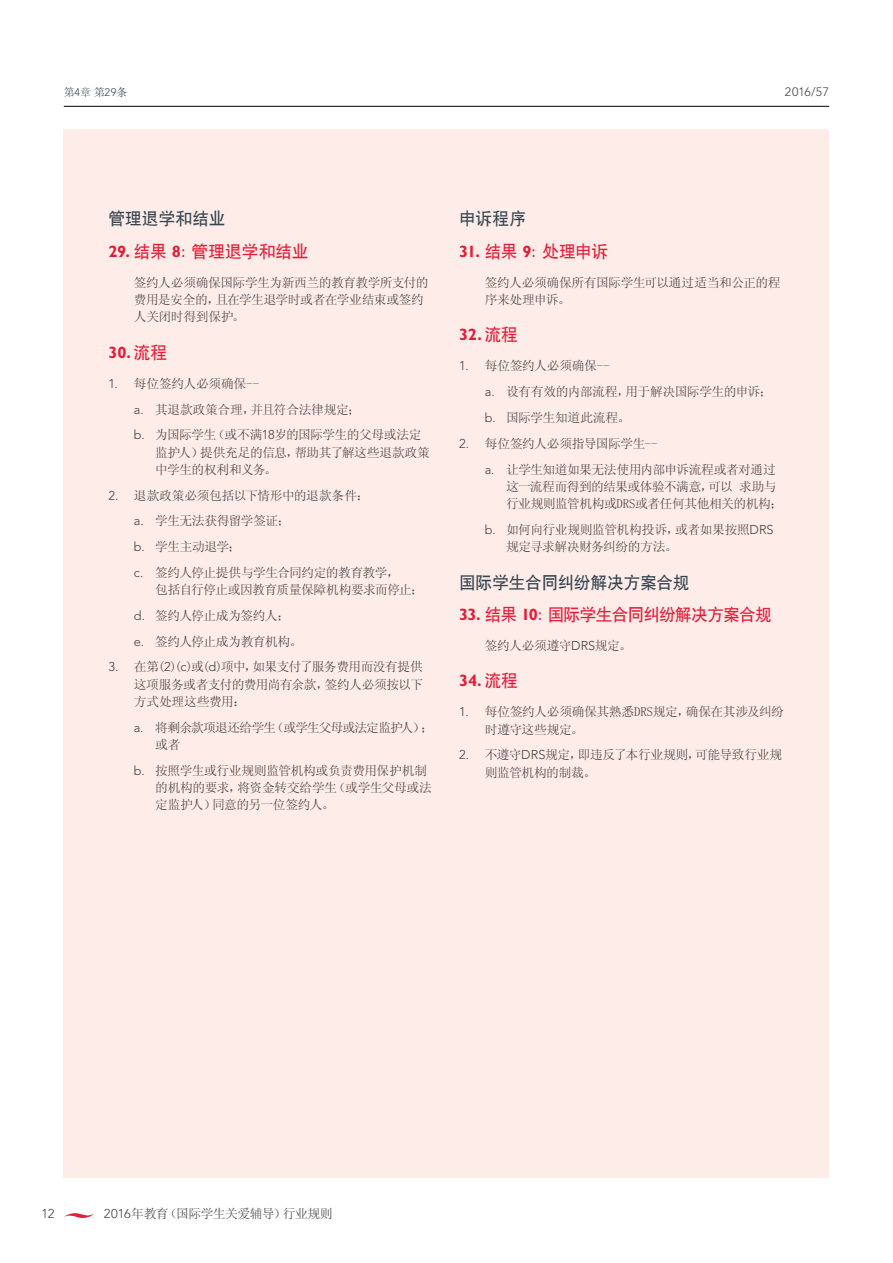
<style>
.page{position:relative;width:893px;height:1263px;background:#fff}
.page>*{position:absolute;margin:0;border:0;box-sizing:border-box;transform-origin:0 0}
.t1{font:16.5px "SIL Hei Med Jian";letter-spacing:-.025em;color:#e41d39}
.t2{font:16.5px "SIL Hei Med Jian";color:#34454f}
.t3{font:700 16.5px "Gill Sans Maori";color:#e41d39}
.t4{font:16.5px "SIL Hei Med Jian";letter-spacing:.015em;color:#e41d39}
.t5{font:12.75px/17.2px "Sim Sun";letter-spacing:-.035em;color:#414042}
.t6{font:12.75px/17.2px "Sim Sun";letter-spacing:-.06em;color:#414042}
.t7{font:300 12.75px "Avenir LT Pro";color:#414042}
.t8{font:300 12.15px "Avenir LT Pro";letter-spacing:.035em;color:#414042}
.t9{font:10.95px "Sim Sun";color:#34454f}
.s1{font-family:"Avenir LT Pro";font-weight:300;color:#414042}
.s2{font-family:"Avenir LT Pro";font-weight:300}
.s3{font-family:"Gill Sans Maori";font-weight:700}
.s4{font-family:"SIL Hei Med Jian";font-weight:400}
</style>
<div class="page">
<hr style="left:64px;top:106px;width:765px;height:1px;background:#000">
<div style="left:64px;top:130px;width:765px;height:1048px;background:#feece8"></div>
<svg style="left:64px;top:1213px;width:30px;height:5px"></svg>
<p class="t9" style="left:64px;top:87px;width:65px">第<span class="s1">4</span>章第<span class="s2">29</span>条</p>
<p class="t8" style="left:785px;top:85px;width:46px">2016/57</p>
<p class="t2" style="left:108px;top:208px;width:118px">管理退学和结业</p>
<p class="t4" style="left:108px;top:240px;width:201px"><span class="s3">29.</span> 结果 <span class="s3">8</span>：管理退学和结业</p>
<p class="t5" style="left:134px;top:274px;width:296px">签约人必须确保国际学生为新西兰的教育教学所支付的费用是安全的，且在学生退学时或者在学业结束或签约人关闭时得到保护。</p>
<p class="t3" style="left:108px;top:342px;width:60px">30. <span class="s4">流程</span></p>
<p class="t5" style="left:134px;top:370px;width:289px;line-height:25.8px;text-indent:-26px"><span class="s2">1.</span> 每位签约人必须确保--<br><span class="s2">a.</span> 其退款政策合理，并且符合法律规定；<br><span class="s2">b.</span> 为国际学生（或不满<span class="s2">18</span>岁的国际学生的父母或法定</p>
<p class="t5" style="left:155px;top:443px;width:276px">监护人）提供充足的信息，帮助其了解这些退款政策中学生的权利和义务。</p>
<p class="t5" style="left:134px;top:482px;width:267px;line-height:25.8px;text-indent:-26px"><span class="s2">2.</span> 退款政策必须包括以下情形中的退款条件：<br><span class="s2">a.</span> 学生无法获得留学签证；<br><span class="s2">b.</span> 学生主动退学；<br><span class="s2">c.</span> 签约人停止提供与学生合同约定的教育教学，</p>
<p class="t5" style="left:134px;top:577px;width:291px;line-height:25.8px;text-indent:21px">包括自行停止或因教育质量保障机构要求而停止；<span class="s2">d.</span> 签约人停止成为签约人；<br><span class="s2">e.</span> 签约人停止成为教育机构。</p>
<p class="t5" style="left:134px;top:658px;width:291px;text-align:justify;text-indent:-26px"><span class="s2">3.</span> 在第(<span class="s2">2</span>)(<span class="s2">c</span>)或(<span class="s2">d</span>)项中，如果支付了服务费用而没有提供这项服务或者支付的费用尚有余款，签约人必须按以下方式处理这些费用：</p>
<p class="t6" style="left:155px;top:718px;width:280px;text-indent:-21px"><span class="s2">a.</span> 将剩余款项退还给学生（或学生父母或法定监护人）；或者</p>
<p class="t5" style="left:155px;top:761px;width:278px;text-indent:-21px"><span class="s2">b.</span> 按照学生或行业规则监管机构或负责费用保护机制的机构的要求，将资金转交给学生（或学生父母或法定监护人）同意的另一位签约人。</p>
<p class="t2" style="left:459px;top:208px;width:68px">申诉程序</p>
<p class="t1" style="left:459px;top:240px;width:150px"><span class="s3">31.</span> 结果 <span class="s3">9</span>：处理申诉</p>
<p class="t5" style="left:485px;top:274px;width:297px">签约人必须确保所有国际学生可以通过适当和公正的程序来处理申诉。</p>
<p class="t3" style="left:459px;top:325px;width:60px">32. <span class="s4">流程</span></p>
<p class="t5" style="left:485px;top:353px;width:289px;line-height:25.8px;text-indent:-26px"><span class="s2">1.</span> 每位签约人必须确保--<br><span class="s2">a.</span> 设有有效的内部流程，用于解决国际学生的申诉；<span class="s2">b.</span> 国际学生知道此流程。</p>
<p class="t5" style="left:485px;top:430px;width:293px;line-height:25.8px;text-indent:-26px"><span class="s2">2.</span> 每位签约人必须指导国际学生--<br><span class="s2">a.</span> 让学生知道如果无法使用内部申诉流程或者对通过</p>
<p class="t5" style="left:506px;top:478px;width:278px">这一流程而得到的结果或体验不满意，可以 求助与行业规则监管机构或DRS或者任何其他相关的机构；</p>
<p class="t5" style="left:506px;top:521px;width:269px;text-indent:-21px"><span class="s2">b.</span> 如何向行业规则监管机构投诉，或者如果按照<span class="s2">DRS</span>规定寻求解决财务纠纷的方法。</p>
<p class="t2" style="left:459px;top:571px;width:232px">国际学生合同纠纷解决方案合规</p>
<p class="t1" style="left:459px;top:603px;width:314px"><span class="s3">33.</span> 结果 <span class="s3">10</span>：国际学生合同纠纷解决方案合规</p>
<p class="t5" style="left:485px;top:637px;width:148px">签约人必须遵守<span class="s2">DRS</span>规定。</p>
<p class="t3" style="left:459px;top:671px;width:60px">34. <span class="s4">流程</span></p>
<p class="t5" style="left:485px;top:703px;width:301px;text-indent:-26px"><span class="s2">1.</span> 每位签约人必须确保其熟悉DRS规定，确保在其涉及纠纷时遵守这些规定。</p>
<p class="t5" style="left:485px;top:746px;width:299px;text-indent:-26px"><span class="s2">2.</span> 不遵守<span class="s2">DRS</span>规定，即违反了本行业规则，可能导致行业规则监管机构的制裁。</p>
<p class="t7" style="left:42px;top:1206px;width:14px">12</p>
<p class="t5" style="left:104px;top:1205px;width:230px"><span class="s2">2016</span>年教育（国际学生关爱辅导）行业规则</p>
</div>
